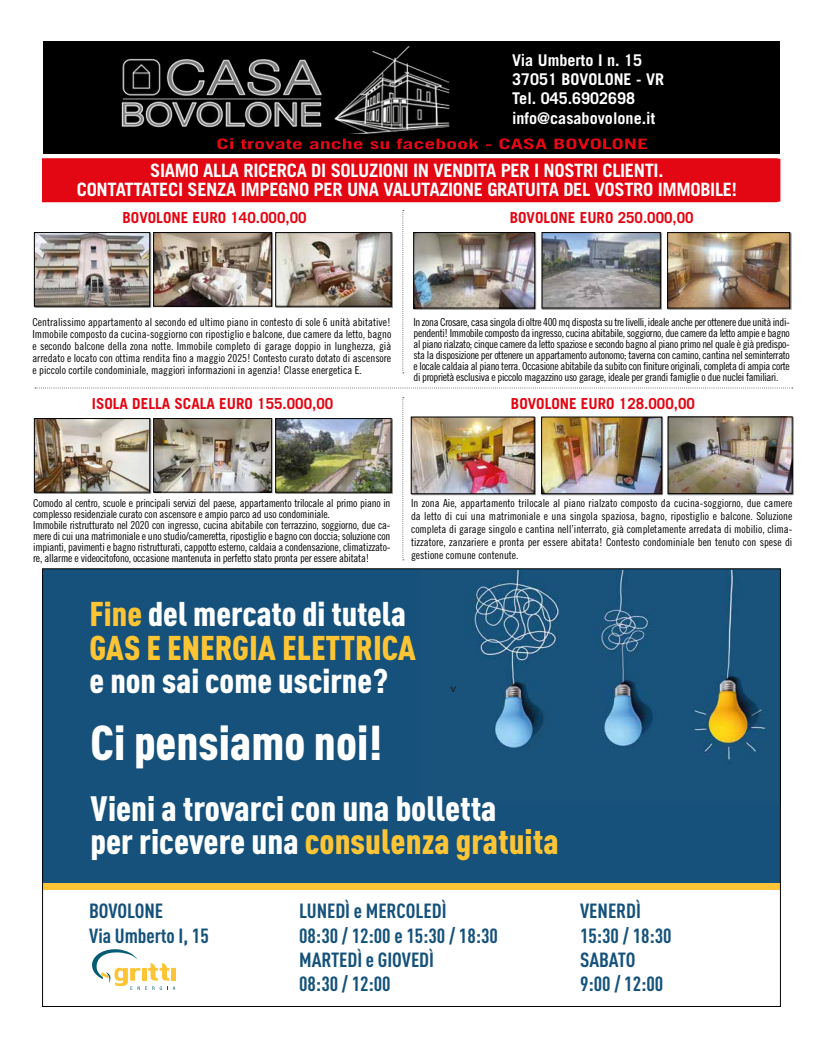
<style>
.page{position:relative;width:823px;height:1049px;background:#fff}
.page>*{position:absolute;margin:0;border:0;box-sizing:border-box;transform-origin:0 0}
.t1{font:900 condensed 48.2px "DIN Pro";color:#fff;scale:1.04 1}
.t2{font:900 condensed 34.7px/33.8px "DIN Pro";color:#fff;scale:1.04 1}
.t3{font:900 condensed 33.9px/33.8px "DIN Pro";color:#fdc434;scale:1.04 1}
.t4{font:900 condensed 33.9px "DIN Pro";color:#fff;scale:1.04 1}
.t5{font:700 condensed 20.3px/24.3px "DIN Pro";color:#14517b;scale:1.04 1}
.t6{font:700 18.4px/18.4px "Trade Gothic";letter-spacing:-.02em;color:#fff;text-align:center}
.t7{font:700 16.2px/19.4px "Trade Gothic";color:#fff}
.t8{font:700 15.2px "Trade Gothic";color:#e30613}
.t9{font:11.6px "Myriad Pro";color:#1d1d1b;scale:1.04 1}
.t10{font:11px/11px "Trade Gothic Cond Eighteen";letter-spacing:-.02em;color:#000;text-align:justify}
.s1{color:#fff}
.s2{color:#fdc536}
</style>
<div class="page">
<div style="left:43px;top:42px;width:737px;height:112px;background:#000"></div>
<div style="left:42px;top:158px;width:739px;height:45px;background:#e30613"></div>
<img style="left:121px;top:46px;width:329px;height:88px">
<svg style="left:217px;top:138px;width:429px;height:11px"></svg>
<div style="left:43px;top:569px;width:737px;height:437px;background:#15517a"></div>
<img style="left:470px;top:570px;width:296px;height:190px">
<div style="left:43px;top:883px;width:737px;height:123px;background:#fff"></div>
<div style="left:43px;top:883px;width:737px;height:7px;background:#fdc535"></div>
<div style="left:171px;top:968px;width:5px;height:12px;background:#fdc535"></div>
<svg style="left:92px;top:949px;width:83px;height:41px"></svg>
<div style="left:413px;top:232px;width:123px;height:78px;background:#000;opacity:.5"></div>
<img style="left:413px;top:232px;width:121px;height:76px">
<div style="left:153px;top:418px;width:120px;height:76px;background:#000;opacity:.5"></div>
<div style="left:275px;top:232px;width:117px;height:76px;background:#000;opacity:.5"></div>
<div style="left:275px;top:418px;width:117px;height:76px;background:#000;opacity:.5"></div>
<div style="left:541px;top:232px;width:120px;height:78px;background:#000;opacity:.5"></div>
<img style="left:541px;top:232px;width:119px;height:76px">
<div style="left:666px;top:232px;width:125px;height:78px;background:#000;opacity:.5"></div>
<img style="left:666px;top:232px;width:123px;height:76px">
<img style="left:34px;top:232px;width:357px;height:75px">
<div style="left:34px;top:418px;width:117px;height:76px;background:#000;opacity:.5"></div>
<img style="left:34px;top:418px;width:357px;height:74px">
<svg style="left:402px;top:210px;width:1px;height:163px"></svg>
<svg style="left:402px;top:397px;width:1px;height:163px"></svg>
<svg style="left:35px;top:387px;width:757px;height:1px"></svg>
<div style="left:410px;top:417px;width:125px;height:78px;background:#000;opacity:.5"></div>
<img style="left:410px;top:417px;width:124px;height:77px">
<div style="left:541px;top:417px;width:122px;height:78px;background:#000;opacity:.5"></div>
<img style="left:541px;top:417px;width:120px;height:77px">
<div style="left:667px;top:417px;width:126px;height:78px;background:#000;opacity:.5"></div>
<img style="left:667px;top:416px;width:125px;height:78px">
<h3 class="t7" style="left:511px;top:50px;width:153px">Via Umberto I n. 15<br>37051 BOVOLONE - VR<br>Tel. 045.6902698 info@casabovolone.it</h3>
<h3 class="t6" style="left:77px;top:161px;width:661px">SIAMO ALLA RICERCA DI SOLUZIONI IN VENDITA PER I NOSTRI CLIENTI.<br>CONTATTATECI SENZA IMPEGNO PER UNA VALUTAZIONE GRATUITA DEL VOSTRO IMMOBILE!</h3>
<h3 class="t8" style="left:122px;top:208px;width:185px">BOVOLONE EURO 140.000,00</h3>
<h3 class="t8" style="left:509px;top:208px;width:185px">BOVOLONE EURO 250.000,00</h3>
<p class="t10" style="left:32px;top:316px;width:360px;line-height:12px">Centralissimo appartamento al secondo ed ultimo piano in contesto di sole 6 unità abitative!<br>Immobile composto da cucina-soggiorno con ripostiglio e balcone, due camere da letto, bagno e secondo balcone della zona notte. Immobile completo di garage doppio in lunghezza, già arredato e locato con ottima rendita fino a maggio 2025! Contesto curato dotato di ascensore e piccolo cortile condominiale, maggiori informazioni in agenzia! Classe energetica E.</p>
<h3 class="t8" style="left:92px;top:394px;width:243px">ISOLA DELLA SCALA EURO 155.000,00</h3>
<p class="t10" style="left:413px;top:316px;width:377px">In zona Crosare, casa singola di oltre 400 mq disposta su tre livelli, ideale anche per ottenere due unità indi&shy;pendenti! Immobile composto da ingresso, cucina abitabile, soggiorno, due camere da letto ampie e bagno al piano rialzato; cinque camere da letto spaziose e secondo bagno al piano primo nel quale è già predispo&shy;sta la disposizione per ottenere un appartamento autonomo; taverna con camino, cantina nel seminterrato e locale caldaia al piano terra. Occasione abitabile da subito con finiture originali, completa di ampia corte di proprietà esclusiva e piccolo magazzino uso garage, ideale per grandi famiglie o due nuclei familiari.</p>
<h3 class="t8" style="left:510px;top:394px;width:185px">BOVOLONE EURO 128.000,00</h3>
<p class="t10" style="left:33px;top:498px;width:358px;text-align:left">Comodo al centro, scuole e principali servizi del paese, appartamento trilocale al primo piano in complesso residenziale curato con ascensore e ampio parco ad uso condominiale.<br>Immobile ristrutturato nel 2020 con ingresso, cucina abitabile con terrazzino, soggiorno, due ca&shy;mere di cui una matrimoniale e uno studio/cameretta, ripostiglio e bagno con doccia; soluzione con impianti, pavimenti e bagno ristrutturati, cappotto esterno, caldaia a condensazione, climatizzato&shy;re, allarme e videocitofono, occasione mantenuta in perfetto stato pronta per essere abitata!</p>
<p class="t10" style="left:411px;top:497px;width:382px;line-height:13px">In zona Aie, appartamento trilocale al piano rialzato composto da cucina-soggiorno, due camere da letto di cui una matrimoniale e una singola spaziosa, bagno, ripostiglio e balcone. Soluzione completa di garage singolo e cantina nell’interrato, già completamente arredata di mobilio, clima&shy;tizzatore, zanzariere e pronta per essere abitata! Contesto condominiale ben tenuto con spese di gestione comune contenute.</p>
<h3 class="t3" style="left:90px;top:594px;width:315px">Fine <span class="s1">del mercato di tutela<br></span>GAS E ENERGIA ELETTRICA</h3>
<h3 class="t4" style="left:90px;top:655px;width:288px">e non sai come uscirne?</h3>
<p class="t9" style="left:450px;top:681px;width:7px">v</p>
<h1 class="t1" style="left:90px;top:705px;width:281px">Ci pensiamo noi!</h1>
<h2 class="t2" style="left:90px;top:788px;width:451px">Vieni a trovarci con una bolletta<br>per ricevere una <span class="s2">consulenza gratuita</span></h2>
<h3 class="t5" style="left:89px;top:897px;width:116px">BOVOLONE<br>Via Umberto I, 15</h3>
<h3 class="t5" style="left:299px;top:897px;width:192px">LUNEDÌ e MERCOLEDÌ<br>08:30 / 12:00 e 15:30 / 18:30<br>MARTEDÌ e GIOVEDÌ<br>08:30 / 12:00</h3>
<h3 class="t5" style="left:579px;top:897px;width:89px">VENERDÌ<br>15:30 / 18:30<br>SABATO<br>9:00 / 12:00</h3>
</div>
